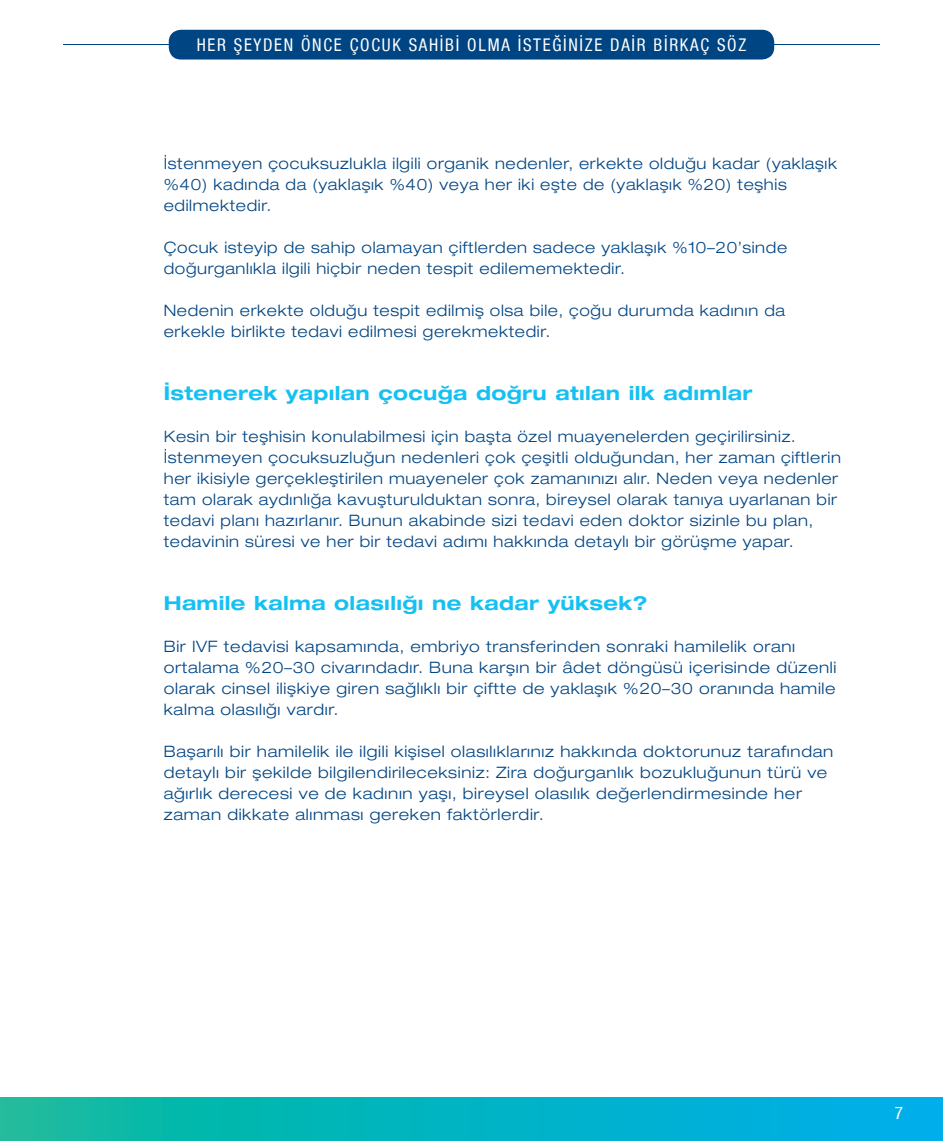
<style>
.page{position:relative;width:943px;height:1141px;background:#fff}
.page>*{position:absolute;margin:0;border:0;box-sizing:border-box;transform-origin:0 0}
.Subline_EZ10{font:700 expanded 19.25px "Helvetica Neue LT Pro";letter-spacing:.02em;color:#15c0f2}
.t1{font:condensed 17.5px "Helvetica Neue LT Com";letter-spacing:.1em;color:#fff}
.Copy_EZ10{font:300 expanded 15.75px/21px "Helvetica Neue LT Pro";letter-spacing:.04em;color:#004583}
</style>
<div class="page">
<svg style="left:0;top:1098px;width:943px;height:43px;background:#03b3c3"></svg>
<hr style="left:63px;top:44px;width:817px;height:1px;background:#004583">
<div style="left:169px;top:30px;width:605px;height:30px;background:#004583;border-radius:12px"></div>
<p class="t1" style="left:197px;top:34px;width:551px">HER ŞEYDEN ÖNCE ÇOCUK SAHİBİ OLMA İSTEĞİNİZE DAİR BİRKAÇ SÖZ</p>
<p class="Copy_EZ10" style="left:164px;top:153px;width:675px">İstenmeyen çocuksuzlukla ilgili organik nedenler, erkekte olduğu kadar (yaklaşık %40) kadında da (yaklaşık %40) veya her iki eşte de (yaklaşık %20) teşhis edilmektedir.</p>
<p class="Copy_EZ10" style="left:164px;top:237px;width:625px">Çocuk isteyip de sahip olamayan çiftlerden sadece yaklaşık %10–20’sinde doğurganlıkla ilgili hiçbir neden tespit edilememektedir.</p>
<p class="Copy_EZ10" style="left:164px;top:300px;width:623px">Nedenin erkekte olduğu tespit edilmiş olsa bile, çoğu durumda kadının da erkekle birlikte tedavi edilmesi gerekmektedir.</p>
<p class="Subline_EZ10" style="left:164px;top:381px;width:590px">İstenerek yapılan çocuğa doğru atılan ilk adımlar</p>
<p class="Copy_EZ10" style="left:164px;top:426px;width:678px">Kesin bir teşhisin konulabilmesi için başta özel muayenelerden geçirilirsiniz.<br>İstenmeyen çocuksuzluğun nedenleri çok çeşitli olduğundan, her zaman çiftlerin her ikisiyle gerçekleştirilen muayeneler çok zamanınızı alır. Neden veya nedenler tam olarak aydınlığa kavuşturulduktan sonra, bireysel olarak tanıya uyarlanan bir tedavi planı hazırlanır. Bunun akabinde sizi tedavi eden doktor sizinle bu plan, tedavinin süresi ve her bir tedavi adımı hakkında detaylı bir görüşme yapar.</p>
<p class="Subline_EZ10" style="left:164px;top:591px;width:485px">Hamile kalma olasılığı ne kadar yüksek?</p>
<p class="Copy_EZ10" style="left:164px;top:636px;width:674px">Bir IVF tedavisi kapsamında, embriyo transferinden sonraki hamilelik oranı ortalama %20–30 civarındadır. Buna karşın bir âdet döngüsü içerisinde düzenli olarak cinsel ilişkiye giren sağlıklı bir çiftte de yaklaşık %20–30 oranında hamile kalma olasılığı vardır.</p>
<p class="Copy_EZ10" style="left:164px;top:741px;width:671px">Başarılı bir hamilelik ile ilgili kişisel olasılıklarınız hakkında doktorunuz tarafından detaylı bir şekilde bilgilendirileceksiniz: Zira doğurganlık bozukluğunun türü ve ağırlık derecesi ve de kadının yaşı, bireysel olasılık değerlendirmesinde her zaman dikkate alınması gereken faktörlerdir.</p>
<p class="t1" style="left:894px;top:1102px;width:10px">7</p>
</div>
